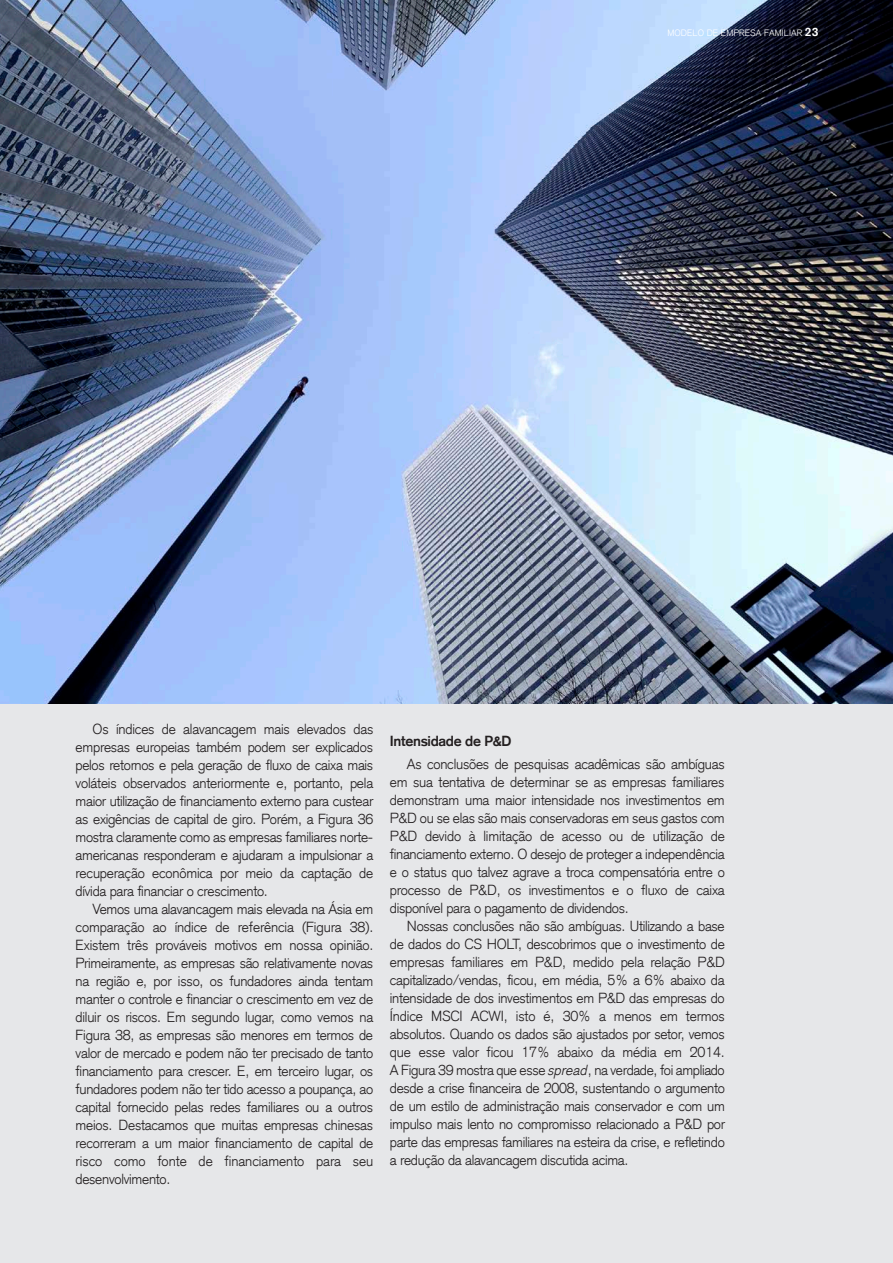
<style>
.page{position:relative;width:893px;height:1263px;background:#e6e7e9}
.page>*{position:absolute;margin:0;border:0;box-sizing:border-box;transform-origin:0 0}
.Body{font:300 14.25px/18px "Credit Suisse Type";letter-spacing:-.02em;color:#231f20;text-align:justify}
.Subheading{font:700 14.25px "Credit Suisse Type";letter-spacing:-.02em;color:#231f20}
.t1{font:300 9px "Credit Suisse Type";letter-spacing:.01em;color:#fff}
.s1{font-weight:700;font-size:12px}
.s2{font-style:italic}
</style>
<div class="page">
<img style="left:0;top:0;width:893px;height:703px">
<p class="t1" style="left:667px;top:28px;width:153px">MODELO DE EMPRESA FAMILIAR <span class="s1">23</span></p>
<p class="Body" style="left:76px;top:720px;width:299px;text-indent:17px">Os índices de alavancagem mais elevados das empresas europeias também podem ser explicados pelos retornos e pela geração de fluxo de caixa mais voláteis observados anteriormente e, portanto, pela maior utilização de financiamento externo para custear as exigências de capital de giro. Porém, a Figura 36 mostra claramente como as empresas familiares norte&shy;americanas responderam e ajudaram a impulsionar a recuperação econômica por meio da captação de dívida para financiar o crescimento.</p>
<p class="Body" style="left:76px;top:900px;width:299px;text-indent:17px">Vemos uma alavancagem mais elevada na Ásia em comparação ao índice de referência (Figura 38).<br>Existem três prováveis motivos em nossa opinião.<br>Primeiramente, as empresas são relativamente novas na região e, por isso, os fundadores ainda tentam manter o controle e financiar o crescimento em vez de diluir os riscos. Em segundo lugar, como vemos na Figura 38, as empresas são menores em termos de valor de mercado e podem não ter precisado de tanto financiamento para crescer. E, em terceiro lugar, os fundadores podem não ter tido acesso a poupança, ao capital fornecido pelas redes familiares ou a outros meios. Destacamos que muitas empresas chinesas recorreram a um maior financiamento de capital de risco como fonte de financiamento para seu desenvolvimento.</p>
<p class="Subheading" style="left:390px;top:733px;width:123px">Intensidade de P&amp;D</p>
<p class="Body" style="left:390px;top:754px;width:337px;text-indent:17px">As conclusões de pesquisas acadêmicas são ambíguas em sua tentativa de determinar se as empresas familiares demonstram uma maior intensidade nos investimentos em P&amp;D ou se elas são mais conservadoras em seus gastos com P&amp;D devido à limitação de acesso ou de utilização de financiamento externo. O desejo de proteger a independência e o status quo talvez agrave a troca compensatória entre o processo de P&amp;D, os investimentos e o fluxo de caixa disponível para o pagamento de dividendos.</p>
<p class="Body" style="left:390px;top:916px;width:337px;text-indent:17px">Nossas conclusões não são ambíguas. Utilizando a base de dados do CS HOLT, descobrimos que o investimento de empresas familiares em P&amp;D, medido pela relação P&amp;D capitalizado/vendas, ficou, em média, 5% a 6% abaixo da intensidade de dos investimentos em P&amp;D das empresas do Índice MSCI ACWI, isto é, 30% a menos em termos absolutos. Quando os dados são ajustados por setor, vemos que esse valor ficou 17% abaixo da média em 2014.<br>A Figura 39 mostra que esse <span class="s2">spread</span>, na verdade, foi ampliado desde a crise financeira de 2008, sustentando o argumento de um estilo de administração mais conservador e com um impulso mais lento no compromisso relacionado a P&amp;D por parte das empresas familiares na esteira da crise, e refletindo a redução da alavancagem discutida acima.</p>
</div>
